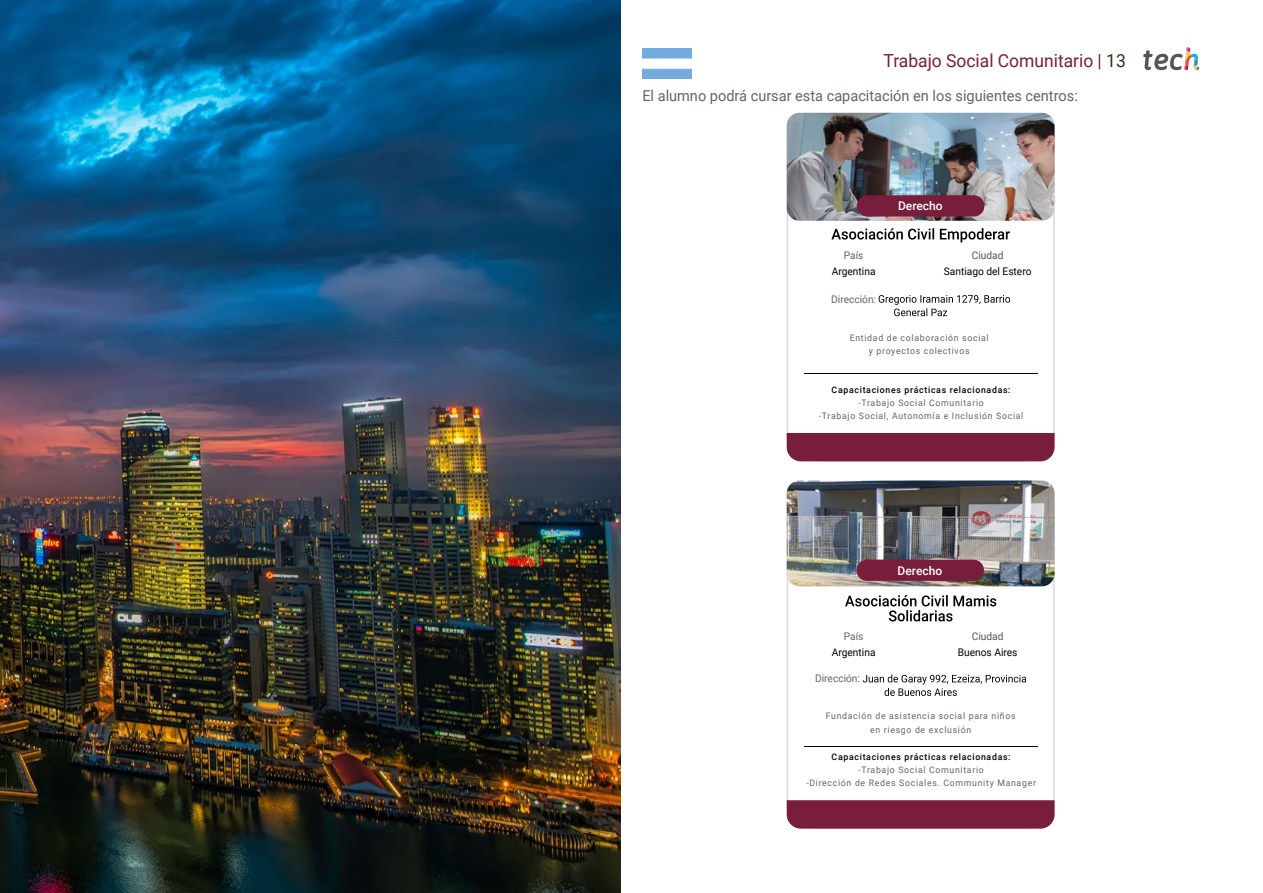
<style>
.page{position:relative;width:1263px;height:893px;background:#fff}
.page>*{position:absolute;margin:0;border:0;box-sizing:border-box;transform-origin:0 0}
.t1{font:18px "Roboto";color:#791d3c}
.t2{font:15px "Roboto";color:#61646a}
.t3{font:500 12px "Roboto";color:#fff}
.t4{font:10.5px "Roboto";color:#000}
.t5{font:10.5px "Roboto";color:#61646a}
.t6{font:10.5px "Roboto";color:#52555b}
.t7{font:9px/13.5px "Roboto";letter-spacing:.08em;color:#61646a;text-align:center}
.t8{font:500 9px "Roboto";letter-spacing:.08em;color:#000}
.s1{color:#312e20}
</style>
<div class="page">
<svg style="left:1143px;top:47px;width:56px;height:24px"></svg>
<img style="left:0;top:0;width:621px;height:893px">
<svg style="left:786px;top:112px;width:269px;height:350px"></svg>
<hr style="left:804px;top:373px;width:233px;height:1px;background:#000">
<svg style="left:831px;top:228px;width:179px;height:14px"></svg>
<svg style="left:879px;top:295px;width:131px;height:21px"></svg>
<img style="left:787px;top:113px;width:267px;height:108px">
<div style="left:787px;top:433px;width:267px;height:28px;background:#791d3c"></div>
<div style="left:857px;top:195px;width:127px;height:21px;background:#791d3c;border-radius:11px"></div>
<svg style="left:786px;top:490px;width:269px;height:329px"></svg>
<img style="left:787px;top:480px;width:267px;height:106px">
<div style="left:856px;top:560px;width:128px;height:21px;background:#791d3c;border-radius:11px"></div>
<hr style="left:804px;top:746px;width:233px;height:1px;background:#000">
<svg style="left:845px;top:595px;width:151px;height:26px"></svg>
<svg style="left:862px;top:674px;width:164px;height:22px"></svg>
<svg style="left:787px;top:800px;width:267px;height:29px;background:#7c2341"></svg>
<h1 class="t1" style="left:883px;top:48px;width:244px">Trabajo Social Comunitario | <span class="s1">13</span></h1>
<h2 class="t2" style="left:642px;top:86px;width:437px">El alumno podrá cursar esta capacitación en los siguientes centros:</h2>
<p class="t5" style="left:844px;top:248px;width:21px">País</p>
<p class="t4" style="left:832px;top:264px;width:45px">Argentina</p>
<h3 class="t3" style="left:898px;top:198px;width:46px">Derecho</h3>
<p class="t6" style="left:972px;top:248px;width:33px">Ciudad</p>
<p class="t4" style="left:944px;top:264px;width:89px">Santiago del Estero</p>
<p class="t5" style="left:831px;top:292px;width:46px">Dirección:</p>
<p class="t7" style="left:850px;top:330px;width:140px">Entidad de colaboración social y proyectos colectivos</p>
<p class="t8" style="left:832px;top:383px;width:180px">Capacitaciones prácticas relacionadas:</p>
<p class="t7" style="left:819px;top:396px;width:206px">-Trabajo Social Comunitario<br>-Trabajo Social, Autonomía e Inclusión Social</p>
<p class="t5" style="left:844px;top:628px;width:21px">País</p>
<p class="t4" style="left:832px;top:645px;width:45px">Argentina</p>
<h3 class="t3" style="left:897px;top:562px;width:46px">Derecho</h3>
<p class="t6" style="left:972px;top:628px;width:33px">Ciudad</p>
<p class="t4" style="left:958px;top:645px;width:61px">Buenos Aires</p>
<p class="t5" style="left:815px;top:671px;width:46px">Dirección:</p>
<p class="t7" style="left:826px;top:709px;width:191px">Fundación de asistencia social para niños en riesgo de exclusión</p>
<p class="t8" style="left:832px;top:750px;width:180px">Capacitaciones prácticas relacionadas:</p>
<p class="t7" style="left:806px;top:763px;width:231px">-Trabajo Social Comunitario<br>-Dirección de Redes Sociales. Community Manager</p>
</div>
